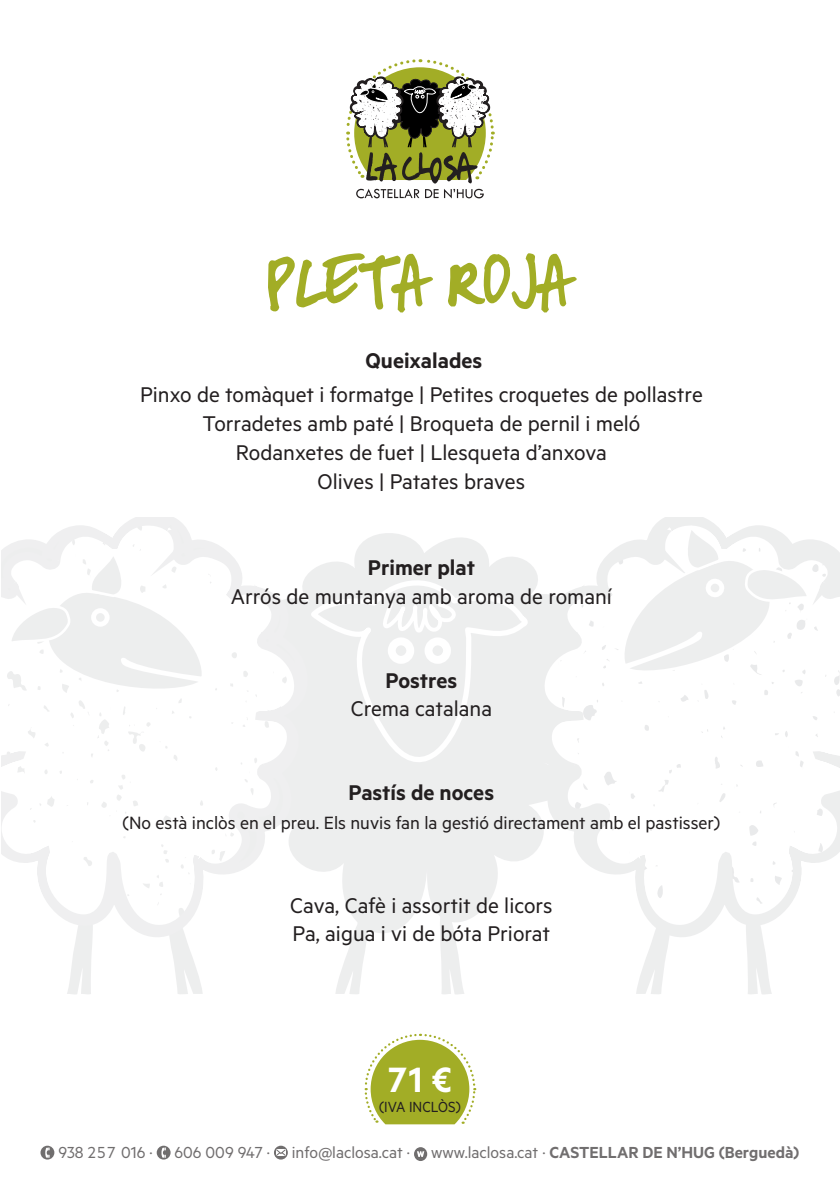
<style>
.page{position:relative;width:840px;height:1191px;background:#fff}
.page>*{position:absolute;margin:0;border:0;box-sizing:border-box;transform-origin:0 0}
.t1{font:60px "Miserably Lose";letter-spacing:.025em;color:#a2ad26}
.t2{font:600 39.6px "Metric";color:#fff}
.t3{font:24px "Metric";color:#231f20}
.t4{font:600 24px "Metric";color:#231f20}
.t5{font:20px "Metric";color:#231f20}
.t6{font:18px "Metric";color:#231f20}
.t7{font:16.4px "Metric";color:#231f20;scale:.95 1}
.s1{font-weight:600}
</style>
<div class="page">
<svg style="left:346px;top:59px;width:149px;height:139px"></svg>
<svg style="left:40px;top:1145px;width:14px;height:14px"></svg>
<svg style="left:45px;top:1147px;width:5px;height:10px"></svg>
<svg style="left:157px;top:1145px;width:13px;height:14px"></svg>
<svg style="left:161px;top:1147px;width:5px;height:10px"></svg>
<svg style="left:274px;top:1145px;width:14px;height:14px"></svg>
<svg style="left:276px;top:1149px;width:9px;height:6px"></svg>
<svg style="left:414px;top:1147px;width:13px;height:14px"></svg>
<svg style="left:416px;top:1151px;width:8px;height:5px"></svg>
<svg style="left:441px;top:967px;width:23px;height:27px"></svg>
<svg style="left:336px;top:967px;width:26px;height:27px"></svg>
<svg style="left:311px;top:534px;width:216px;height:433px;fill:#edeeee"></svg>
<div style="left:311px;top:576px;width:216px;height:213px;background:#edeeee"></div>
<div style="left:424px;top:637px;width:26px;height:27px;border:8px solid #fff;border-radius:50%"></div>
<div style="left:433px;top:646px;width:9px;height:9px;background:#edeeee;border-radius:50%"></div>
<div style="left:387px;top:637px;width:27px;height:27px;border:8px solid #fff;border-radius:50%"></div>
<div style="left:396px;top:646px;width:9px;height:9px;background:#edeeee;border-radius:50%"></div>
<svg style="left:383px;top:533px;width:110px;height:110px"></svg>
<svg style="left:67px;top:948px;width:25px;height:46px"></svg>
<svg style="left:171px;top:948px;width:32px;height:46px"></svg>
<svg style="left:747px;top:948px;width:24px;height:46px"></svg>
<svg style="left:636px;top:948px;width:31px;height:46px"></svg>
<svg style="left:527px;top:517px;width:312px;height:425px"></svg>
<svg style="left:617px;top:520px;width:194px;height:161px"></svg>
<svg style="left:1px;top:517px;width:310px;height:425px"></svg>
<svg style="left:364px;top:1033px;width:112px;height:91px"></svg>
<p class="t1" style="left:268px;top:243px;width:305px">PLETA ROJA</p>
<p class="t4" style="left:365px;top:346px;width:118px">Queixalades</p>
<p class="t3" style="left:140px;top:381px;width:564px">Pinxo de tomàquet i formatge | Petites croquetes de pollastre</p>
<p class="t3" style="left:202px;top:410px;width:439px">Torradetes amb paté | Broqueta de pernil i meló</p>
<p class="t3" style="left:236px;top:438px;width:372px">Rodanxetes de fuet | Llesqueta d’anxova</p>
<p class="t3" style="left:317px;top:467px;width:209px">Olives | Patates braves</p>
<p class="t4" style="left:367px;top:553px;width:109px">Primer plat</p>
<p class="t3" style="left:231px;top:582px;width:382px">Arrós de muntanya amb aroma de romaní</p>
<p class="t4" style="left:385px;top:666px;width:73px">Postres</p>
<p class="t3" style="left:350px;top:694px;width:143px">Crema catalana</p>
<p class="t4" style="left:348px;top:778px;width:147px">Pastís de noces</p>
<p class="t5" style="left:122px;top:810px;width:598px">(No està inclòs en el preu. Els nuvis fan la gestió directament amb el pastisser)</p>
<p class="t3" style="left:290px;top:891px;width:264px">Cava, Cafè i assortit de licors</p>
<p class="t3" style="left:292px;top:919px;width:259px">Pa, aigua i vi de bóta Priorat</p>
<p class="t2" style="left:388px;top:1056px;width:65px">71 €</p>
<p class="t7" style="left:379px;top:1097px;width:87px">(IVA INCLÒS)</p>
<p class="t6" style="left:58px;top:1142px;width:742px">938 257 016 · 606 009 947 · info@laclosa.cat · www.laclosa.cat · <span class="s1">CASTELLAR DE N’HUG (Berguedà)</span></p>
</div>
